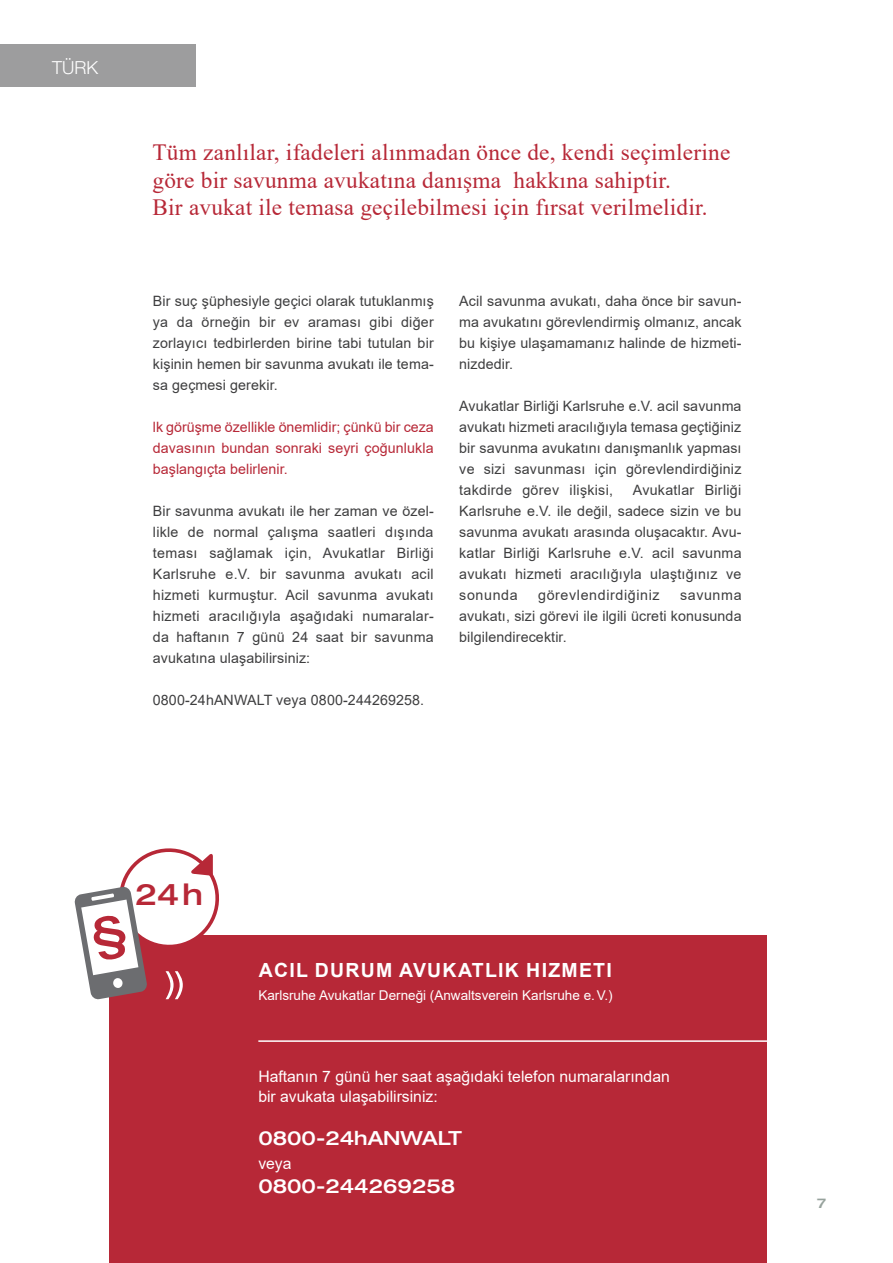
<style>
.page{position:relative;width:893px;height:1263px;background:#fff}
.page>*{position:absolute;margin:0;border:0;box-sizing:border-box;transform-origin:0 0}
.t1{font:500 expanded 29.7px "Helvetica Neue";color:#b72837}
.t2{font:23.25px/27.9px "Times New Roman";letter-spacing:.01em;color:#b72837}
.t3{font:500 expanded 19.5px "Helvetica Neue";color:#fff}
.t4{font:700 19.5px "Arial";letter-spacing:.065em;color:#fff}
.t5{font:300 18px "Helvetica Neue";color:#fff}
.t6{font:15.75px/19.5px "Arial";color:#fff}
.t7{font:14.25px/21px "Arial";letter-spacing:.01em;color:#3e3e3f;text-align:justify}
.t8{font:14.25px/21px "Arial";letter-spacing:.005em;color:#b72837;text-align:justify}
.t9{font:14.25px "Arial";letter-spacing:.045em;color:#3e3e3f}
.t10{font:13.5px "Arial";color:#fff}
.t11{font:500 expanded 13.5px "Helvetica Neue";color:#96a29c}
</style>
<div class="page">
<div style="left:0;top:44px;width:196px;height:43px;background:#9d9d9e"></div>
<div style="left:109px;top:935px;width:658px;height:328px;background:#b72837"></div>
<hr style="left:258px;top:1040px;width:541px;height:2px;background:#fff">
<svg style="left:74px;top:848px;width:145px;height:152px"></svg>
<p class="t5" style="left:52px;top:56px;width:45px">Türk</p>
<h2 class="t2" style="left:153px;top:137px;width:579px">Tüm zanlılar, ifadeleri alınmadan önce de, kendi seçimlerine göre bir savunma avukatına danışma hakkına sahiptir.<br>Bir avukat ile temasa geçilebilmesi için fırsat verilmelidir.</h2>
<p class="t7" style="left:153px;top:290px;width:282px">Bir suç şüphesiyle geçici olarak tutuklanmış ya da örneğin bir ev araması gibi diğer zorlayıcı tedbirlerden birine tabi tutulan bir kişinin hemen bir savunma avukatı ile tema&shy;sa geçmesi gerekir.</p>
<p class="t8" style="left:153px;top:416px;width:282px">lk görüşme özellikle önemlidir; çünkü bir ceza davasının bundan sonraki seyri çoğunlukla başlangıçta belirlenir.</p>
<p class="t7" style="left:153px;top:500px;width:282px">Bir savunma avukatı ile her zaman ve özel&shy;likle de normal çalışma saatleri dışında teması sağlamak için, Avukatlar Birliği Karlsruhe e.V. bir savunma avukatı acil hizmeti kurmuştur. Acil savunma avukatı hizmeti aracılığıyla aşağıdaki numaralar&shy;da haftanın 7 günü 24 saat bir savunma avukatına ulaşabilirsiniz:</p>
<p class="t7" style="left:153px;top:689px;width:273px">0800-24hANWALT veya 0800-244269258.</p>
<p class="t7" style="left:459px;top:290px;width:284px">Acil savunma avukatı, daha önce bir savun&shy;ma avukatını görevlendirmiş olmanız, ancak bu kişiye ulaşamamanız halinde de hizmeti&shy;nizdedir.</p>
<p class="t7" style="left:459px;top:395px;width:284px">Avukatlar Birliği Karlsruhe e.V. acil savunma avukatı hizmeti aracılığıyla temasa geçtiğiniz bir savunma avukatını danışmanlık yapması ve sizi savunması için görevlendirdiğiniz takdirde görev ilişkisi,</p>
<p class="t7" style="left:459px;top:479px;width:284px;text-indent:174px">Avukatlar Birliği Karlsruhe e.V. ile değil, sadece sizin ve bu savunma avukatı arasında oluşacaktır. Avu&shy;katlar Birliği Karlsruhe e.V. acil savunma avukatı hizmeti aracılığıyla ulaştığınız ve sonunda</p>
<p class="t9" style="left:538px;top:585px;width:123px">görevlendirdiğiniz</p>
<p class="t7" style="left:459px;top:584px;width:284px;text-indent:221px">savunma avukatı, sizi görevi ile ilgili ücreti konusunda bilgilendirecektir.</p>
<h1 class="t1" style="left:135px;top:876px;width:69px">24h</h1>
<h3 class="t4" style="left:259px;top:957px;width:355px">ACIL DURUM AVUKATLIK HIZMETI</h3>
<p class="t10" style="left:258px;top:986px;width:356px">Karlsruhe Avukatlar Derneği (Anwaltsverein Karlsruhe e.V.)</p>
<p class="t6" style="left:258px;top:1067px;width:413px">Haftanın 7 günü her saat aşağıdaki telefon numaralarından bir avukata ulaşabilirsiniz:</p>
<h3 class="t3" style="left:258px;top:1126px;width:205px">0800-24hANWALT</h3>
<p class="t6" style="left:258px;top:1154px;width:35px">veya</p>
<h3 class="t3" style="left:258px;top:1174px;width:198px">0800-244269258</h3>
<p class="t11" style="left:817px;top:1195px;width:11px">7</p>
</div>
